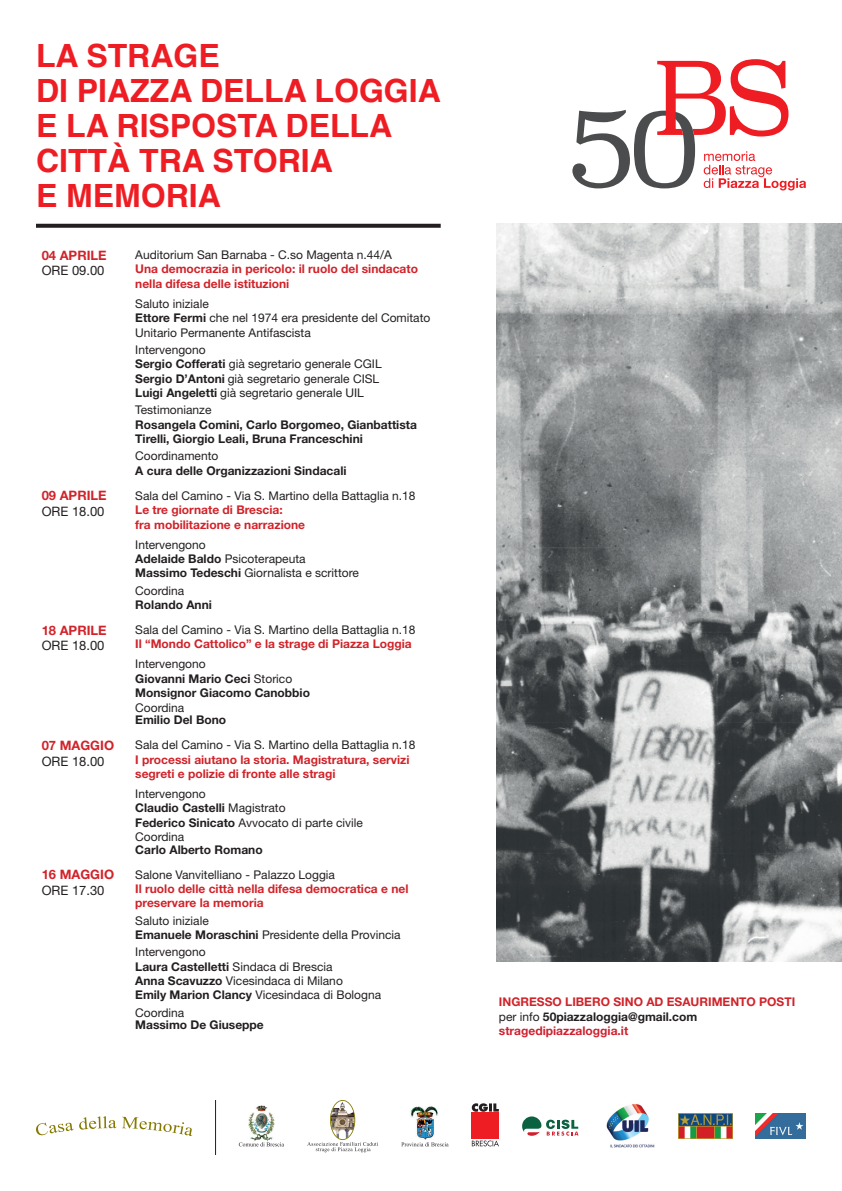
<style>
.page{position:relative;width:842px;height:1191px;background:#fff}
.page>*{position:absolute;margin:0;border:0;box-sizing:border-box;transform-origin:0 0}
.t1{font:700 32px/35px "Helvetica";color:#ee1d23}
.t2{font:700 13px "Helvetica Neue LT Std";color:#d1232a}
.t3{font:13px "Helvetica Neue LT Std";color:#231f20}
.t4{font:12px/14.4px "Helvetica Neue LT Std";color:#231f20}
.t5{font:700 12px/14.4px "Helvetica Neue LT Std";color:#d1232a}
.t6{font:700 12px/14.4px "Helvetica Neue LT Std";color:#231f20}
.s1{font-weight:700}
.s2{font-weight:400}
.s3{font-weight:400;color:#231f20}
.s4{color:#231f20}
.s5{color:#d0202f}
</style>
<div class="page">
<img style="left:496px;top:224px;width:346px;height:737px">
<svg style="left:36px;top:224px;width:405px;height:4px;background:#302c2d"></svg>
<svg style="left:572px;top:59px;width:234px;height:131px"></svg>
<svg style="left:307px;top:1100px;width:71px;height:52px"></svg>
<svg style="left:36px;top:1116px;width:80px;height:19px"></svg>
<svg style="left:122px;top:1116px;width:70px;height:20px"></svg>
<img style="left:411px;top:1106px;width:27px;height:34px">
<svg style="left:401px;top:1142px;width:48px;height:4px"></svg>
<img style="left:248px;top:1105px;width:27px;height:36px">
<svg style="left:239px;top:1142px;width:45px;height:4px"></svg>
<svg style="left:472px;top:1103px;width:27px;height:8px"></svg>
<div style="left:472px;top:1112px;width:27px;height:27px;background:#ee1d23"></div>
<svg style="left:472px;top:1140px;width:27px;height:6px"></svg>
<svg style="left:522px;top:1116px;width:56px;height:19px"></svg>
<img style="left:606px;top:1104px;width:49px;height:44px">
<img style="left:678px;top:1113px;width:54px;height:25px">
<img style="left:756px;top:1113px;width:50px;height:25px">
<hr style="left:215px;top:1100px;width:1px;height:55px;background:#231f20">
<h1 class="t1" style="left:36px;top:42px;width:406px">LA STRAGE<br>DI PIAZZA DELLA LOGGIA<br>E LA RISPOSTA DELLA<br>CITTÀ TRA STORIA<br>E MEMORIA</h1>
<p class="t2" style="left:42px;top:247px;width:66px">04 APRILE</p>
<p class="t3" style="left:42px;top:263px;width:64px">ORE 09.00</p>
<p class="t4" style="left:135px;top:247px;width:258px">Auditorium San Barnaba - C.so Magenta n.44/A</p>
<p class="t5" style="left:135px;top:261px;width:284px">Una democrazia in pericolo: il ruolo del sindacato nella difesa delle istituzioni</p>
<p class="t4" style="left:135px;top:296px;width:297px">Saluto iniziale<br><span class="s1">Ettore Fermi</span> che nel 1974 era presidente del Comitato<br>Unitario Permanente Antifascista</p>
<p class="t4" style="left:135px;top:342px;width:248px">Intervengono<br><span class="s1">Sergio Cofferati</span> già segretario generale CGIL <span class="s1">Sergio D’Antoni</span> già segretario generale CISL <span class="s1">Luigi Angeletti</span> già segretario generale UIL</p>
<p class="t4" style="left:135px;top:403px;width:78px">Testimonianze</p>
<p class="t6" style="left:135px;top:417px;width:283px">Rosangela Comini, Carlo Borgomeo, Gianbattista<br>Tirelli, Giorgio Leali, Bruna Franceschini</p>
<p class="t4" style="left:135px;top:449px;width:85px">Coordinamento</p>
<p class="t6" style="left:135px;top:463px;width:213px">A cura delle Organizzazioni Sindacali</p>
<p class="t2" style="left:42px;top:488px;width:66px">09 APRILE</p>
<p class="t3" style="left:42px;top:503px;width:64px">ORE 18.00</p>
<p class="t4" style="left:135px;top:488px;width:282px">Sala del Camino - Via S. Martino della Battaglia n.18</p>
<p class="t5" style="left:135px;top:502px;width:171px">Le tre giornate di Brescia:<br>fra mobilitazione e narrazione</p>
<p class="t4" style="left:135px;top:537px;width:225px">Intervengono<br><span class="s1">Adelaide Baldo</span> Psicoterapeuta<br><span class="s1">Massimo Tedeschi</span> Giornalista e scrittore</p>
<p class="t4" style="left:135px;top:583px;width:51px">Coordina</p>
<p class="t6" style="left:135px;top:597px;width:78px">Rolando Anni</p>
<p class="t2" style="left:42px;top:622px;width:66px">18 APRILE</p>
<p class="t3" style="left:42px;top:638px;width:64px">ORE 18.00</p>
<p class="t4" style="left:135px;top:622px;width:282px">Sala del Camino - Via S. Martino della Battaglia n.18</p>
<p class="t5" style="left:135px;top:636px;width:278px">Il “Mondo Cattolico” e la strage di Piazza Loggia</p>
<p class="t6" style="left:135px;top:656px;width:176px"><span class="s2">Intervengono<br></span>Giovanni Mario Ceci <span class="s2">Storico<br></span>Monsignor Giacomo Canobbio</p>
<p class="t4" style="left:135px;top:700px;width:51px">Coordina</p>
<p class="t6" style="left:135px;top:712px;width:93px">Emilio Del Bono</p>
<p class="t2" style="left:42px;top:737px;width:74px">07 MAGGIO</p>
<p class="t3" style="left:42px;top:753px;width:64px">ORE 18.00</p>
<p class="t4" style="left:135px;top:737px;width:282px">Sala del Camino - Via S. Martino della Battaglia n.18</p>
<p class="t5" style="left:135px;top:752px;width:276px">I processi aiutano la storia. Magistratura, servizi segreti e polizie di fronte alle stragi</p>
<p class="t4" style="left:135px;top:786px;width:229px">Intervengono<br><span class="s1">Claudio Castelli</span> Magistrato<br><span class="s1">Federico Sinicato</span> Avvocato di parte civile<br>Coordina</p>
<p class="t6" style="left:135px;top:842px;width:129px">Carlo Alberto Romano</p>
<p class="t2" style="left:42px;top:866px;width:74px">16 MAGGIO</p>
<p class="t3" style="left:42px;top:882px;width:64px">ORE 17.30</p>
<p class="t4" style="left:135px;top:867px;width:201px">Salone Vanvitelliano - Palazzo Loggia</p>
<p class="t5" style="left:135px;top:881px;width:275px">Il ruolo delle città nella difesa democratica e nel preservare la memoria</p>
<p class="t4" style="left:135px;top:913px;width:267px">Saluto iniziale<br><span class="s1">Emanuele Moraschini</span> Presidente della Provincia</p>
<p class="t4" style="left:135px;top:944px;width:247px">Intervengono<br><span class="s1">Laura Castelletti</span> Sindaca di Brescia<br><span class="s1">Anna Scavuzzo</span> Vicesindaca di Milano<br><span class="s1">Emily Marion Clancy</span> Vicesindaca di Bologna</p>
<p class="t4" style="left:135px;top:1005px;width:51px">Coordina</p>
<p class="t6" style="left:135px;top:1017px;width:130px">Massimo De Giuseppe</p>
<p class="t5" style="left:499px;top:994px;width:298px">INGRESSO LIBERO SINO AD ESAURIMENTO POSTI <span class="s3">per info</span> <span class="s4">50piazzaloggia@gmail.com </span><span class="s5">stragedipiazzaloggia.it</span></p>
</div>
